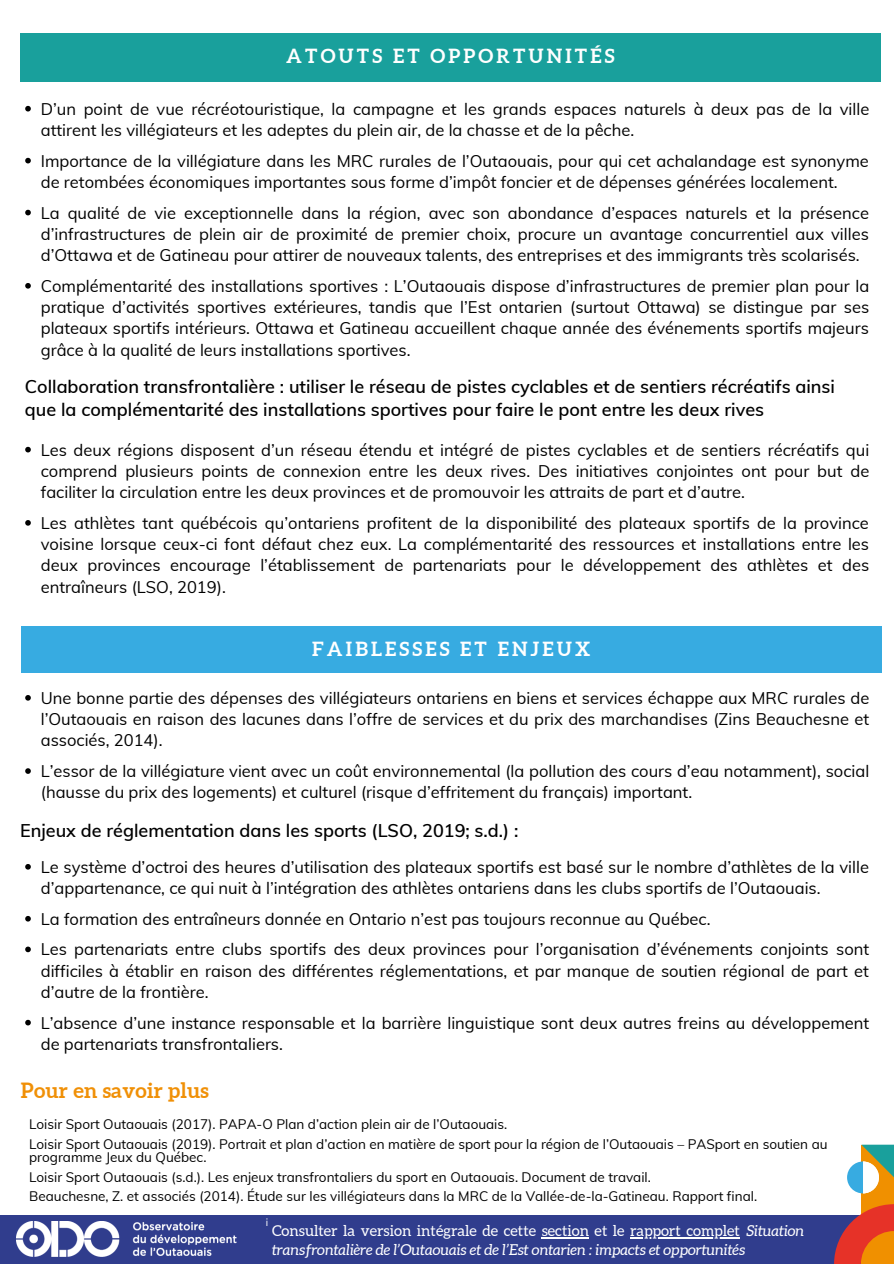
<style>
.page{position:relative;width:894px;height:1264px;background:#fff}
.page>*{position:absolute;margin:0;border:0;box-sizing:border-box;transform-origin:0 0}
.t1{font:700 21px "Aleo";letter-spacing:.01em;color:#f09007}
.t2{font:700 19.5px "Aleo";letter-spacing:.16em;color:#fff}
.t3{font:600 18px/22.5px "Muli";color:#000}
.t4{font:16.5px/21.3px "Muli";color:#000;text-align:justify}
.t5{font:italic 15px/19.2px "Aleo";color:#fff}
.t6{font:13.5px/13.5px "Muli";color:#000}
.t7{font:10.5px "Muli";color:#fff}
.s1{font-style:normal}
</style>
<div class="page">
<svg style="left:25px;top:106px;width:6px;height:5px"></svg>
<svg style="left:25px;top:158px;width:6px;height:5px"></svg>
<svg style="left:25px;top:210px;width:6px;height:5px"></svg>
<svg style="left:25px;top:283px;width:6px;height:5px"></svg>
<svg style="left:25px;top:447px;width:6px;height:5px"></svg>
<svg style="left:25px;top:520px;width:6px;height:5px"></svg>
<svg style="left:25px;top:695px;width:6px;height:5px"></svg>
<svg style="left:25px;top:768px;width:6px;height:5px"></svg>
<div style="left:20px;top:33px;width:860px;height:49px;background:#19a09c"></div>
<div style="left:21px;top:626px;width:860px;height:46px;background:#37abe1"></div>
<div style="left:0;top:1215px;width:893px;height:48px;background:#303d8d"></div>
<div style="left:860px;top:1144px;width:33px;height:119px;background:#f09000"></div>
<svg style="left:834px;top:1204px;width:59px;height:59px"></svg>
<svg style="left:847px;top:1144px;width:46px;height:49px"></svg>
<img style="left:17px;top:1221px;width:219px;height:35px">
<hr style="left:541px;top:1237px;width:48px;height:1px;background:#fff">
<hr style="left:630px;top:1237px;width:109px;height:1px;background:#fff">
<svg style="left:25px;top:864px;width:6px;height:5px"></svg>
<svg style="left:25px;top:916px;width:6px;height:5px"></svg>
<svg style="left:25px;top:946px;width:6px;height:6px"></svg>
<svg style="left:25px;top:1019px;width:6px;height:6px"></svg>
<p class="t2" style="left:286px;top:45px;width:329px">ATOUTS ET OPPORTUNITÉS</p>
<p class="t4" style="left:41px;top:98px;width:829px">D’un point de vue récréotouristique, la campagne et les grands espaces naturels à deux pas de la ville attirent les villégiateurs et les adeptes du plein air, de la chasse et de la pêche.</p>
<p class="t4" style="left:41px;top:150px;width:829px">Importance de la villégiature dans les MRC rurales de l’Outaouais, pour qui cet achalandage est synonyme de retombées économiques importantes sous forme d’impôt foncier et de dépenses générées localement.</p>
<p class="t4" style="left:41px;top:202px;width:829px">La qualité de vie exceptionnelle dans la région, avec son abondance d’espaces naturels et la présence d’infrastructures de plein air de proximité de premier choix, procure un avantage concurrentiel aux villes d’Ottawa et de Gatineau pour attirer de nouveaux talents, des entreprises et des immigrants très scolarisés.</p>
<p class="t4" style="left:41px;top:275px;width:829px">Complémentarité des installations sportives : L’Outaouais dispose d’infrastructures de premier plan pour la pratique d’activités sportives extérieures, tandis que l’Est ontarien (surtout Ottawa) se distingue par ses plateaux sportifs intérieurs. Ottawa et Gatineau accueillent chaque année des événements sportifs majeurs grâce à la qualité de leurs installations sportives.</p>
<p class="t3" style="left:25px;top:375px;width:811px">Collaboration transfrontalière : utiliser le réseau de pistes cyclables et de sentiers récréatifs ainsi que la complémentarité des installations sportives pour faire le pont entre les deux rives</p>
<p class="t4" style="left:41px;top:438px;width:829px">Les deux régions disposent d’un réseau étendu et intégré de pistes cyclables et de sentiers récréatifs qui comprend plusieurs points de connexion entre les deux rives. Des initiatives conjointes ont pour but de faciliter la circulation entre les deux provinces et de promouvoir les attraits de part et d’autre.</p>
<p class="t4" style="left:41px;top:512px;width:829px">Les athlètes tant québécois qu’ontariens profitent de la disponibilité des plateaux sportifs de la province voisine lorsque ceux-ci font défaut chez eux. La complémentarité des ressources et installations entre les deux provinces encourage l’établissement de partenariats pour le développement des athlètes et des entraîneurs (LSO, 2019).</p>
<p class="t2" style="left:312px;top:637px;width:279px">FAIBLESSES ET ENJEUX</p>
<p class="t4" style="left:41px;top:687px;width:830px">Une bonne partie des dépenses des villégiateurs ontariens en biens et services échappe aux MRC rurales de l’Outaouais en raison des lacunes dans l’offre de services et du prix des marchandises (Zins Beauchesne et associés, 2014).</p>
<p class="t4" style="left:41px;top:760px;width:829px">L’essor de la villégiature vient avec un coût environnemental (la pollution des cours d’eau notamment), social (hausse du prix des logements) et culturel (risque d’effritement du français) important.</p>
<p class="t3" style="left:20px;top:818px;width:499px">Enjeux de réglementation dans les sports (LSO, 2019; s.d.) :</p>
<p class="t4" style="left:41px;top:855px;width:829px">Le système d’octroi des heures d’utilisation des plateaux sportifs est basé sur le nombre d’athlètes de la ville d’appartenance, ce qui nuit à l’intégration des athlètes ontariens dans les clubs sportifs de l’Outaouais.</p>
<p class="t4" style="left:41px;top:907px;width:671px">La formation des entraîneurs donnée en Ontario n’est pas toujours reconnue au Québec.</p>
<p class="t4" style="left:41px;top:938px;width:829px">Les partenariats entre clubs sportifs des deux provinces pour l’organisation d’événements conjoints sont difficiles à établir en raison des différentes réglementations, et par manque de soutien régional de part et d’autre de la frontière.</p>
<p class="t4" style="left:41px;top:1011px;width:829px">L’absence d’une instance responsable et la barrière linguistique sont deux autres freins au développement de partenariats transfrontaliers.</p>
<p class="t1" style="left:21px;top:1078px;width:189px">Pour en savoir plus</p>
<p class="t6" style="left:29px;top:1117px;width:479px">Loisir Sport Outaouais (2017). PAPA-O Plan d’action plein air de l’Outaouais.</p>
<p class="t6" style="left:29px;top:1136px;width:799px">Loisir Sport Outaouais (2019). Portrait et plan d’action en matière de sport pour la région de l’Outaouais – PASport en soutien au programme Jeux du Québec.</p>
<p class="t6" style="left:29px;top:1169px;width:623px">Loisir Sport Outaouais (s.d.). Les enjeux transfrontaliers du sport en Outaouais. Document de travail.</p>
<p class="t6" style="left:29px;top:1189px;width:729px">Beauchesne, Z. et associés (2014). Étude sur les villégiateurs dans la MRC de la Vallée-de-la-Gatineau. Rapport final.</p>
<p class="t7" style="left:265px;top:1214px;width:4px">i</p>
<p class="t5" style="left:272px;top:1221px;width:533px"><span class="s1">Consulter la version intégrale de cette section et le rapport complet</span> Situation transfrontalière de l’Outaouais et de l’Est ontarien : impacts et opportunités</p>
</div>
